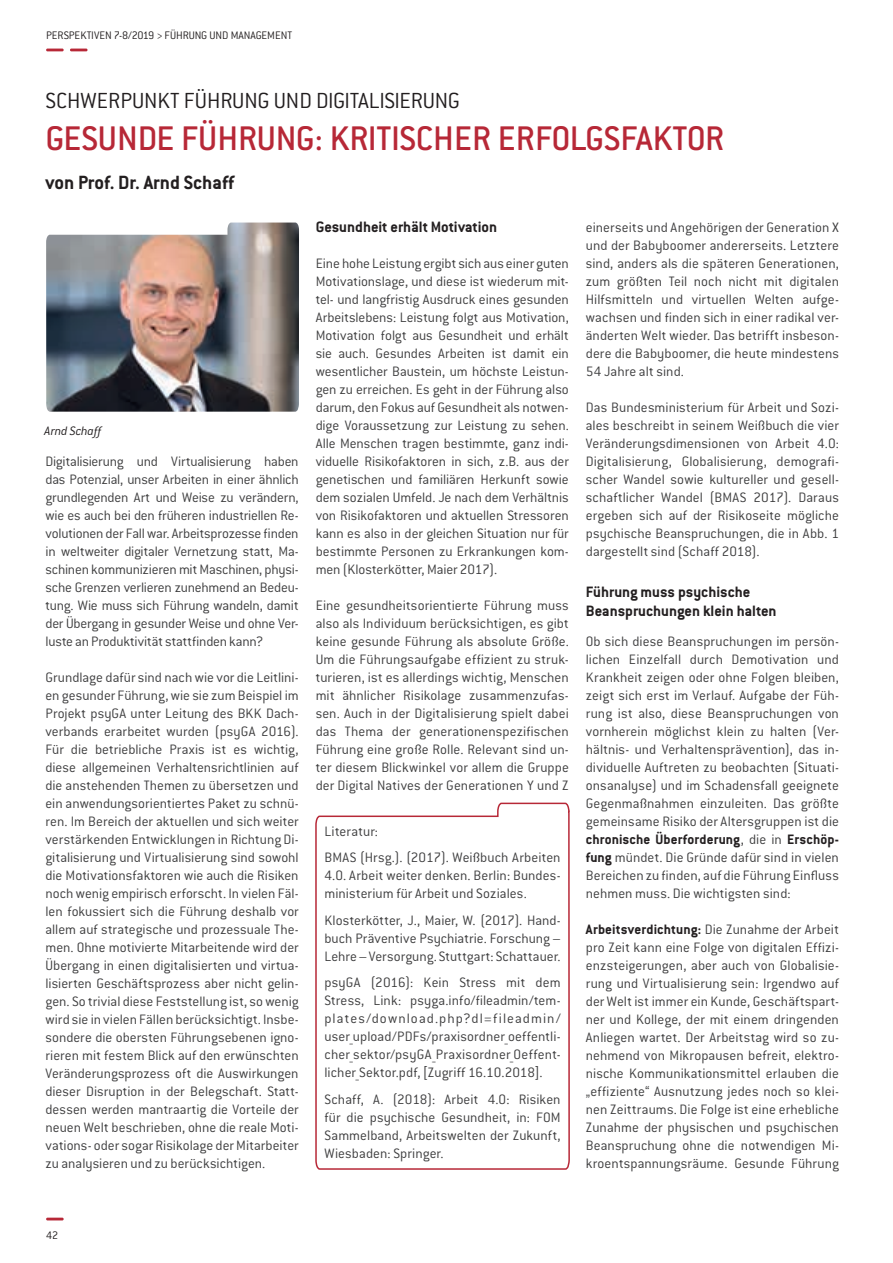
<style>
.page{position:relative;width:893px;height:1263px;background:#fff}
.page>*{position:absolute;margin:0;border:0;box-sizing:border-box;transform-origin:0 0}
.t1{font:500 37.5px "Conduit ITC";color:#b72837}
.t2{font:300 24px "Conduit ITC";color:#231f20}
.t3{font:700 21px "Conduit ITC";color:#231f20}
.t4{font:700 16.5px/19.5px "Conduit ITC";color:#231f20}
.t5{font:300 15px/18px "Conduit ITC";color:#3e3e3f;text-align:justify}
.t6{font:italic 300 13.5px "Conduit ITC";color:#231f20}
.t7{font:300 12px "Conduit ITC";color:#231f20}
.s1{font-weight:700;color:#231f20}
</style>
<div class="page">
<svg style="left:46px;top:1217px;width:18px;height:3px"></svg>
<svg style="left:46px;top:49px;width:18px;height:2px"></svg>
<svg style="left:70px;top:49px;width:18px;height:2px"></svg>
<svg style="left:315px;top:802px;width:255px;height:368px"></svg>
<img style="left:46px;top:223px;width:253px;height:189px">
<p class="t7" style="left:46px;top:29px;width:248px">PERSPEKTIVEN 7-8/2019 &gt; FÜHRUNG UND MANAGEMENT</p>
<h2 class="t2" style="left:45px;top:88px;width:416px">SCHWERPUNKT FÜHRUNG UND DIGITALISIERUNG</h2>
<h1 class="t1" style="left:45px;top:117px;width:680px">GESUNDE FÜHRUNG: KRITISCHER ERFOLGSFAKTOR</h1>
<h3 class="t3" style="left:45px;top:170px;width:190px">von Prof. Dr. Arnd Schaff</h3>
<p class="t6" style="left:45px;top:424px;width:58px">Arnd Schaff</p>
<p class="t5" style="left:45px;top:452px;width:255px">Digitalisierung und Virtualisierung haben das Potenzial, unser Arbeiten in einer ähnlich grundlegenden Art und Weise zu verändern, wie es auch bei den früheren industriellen Re&shy;volutionen der Fall war. Arbeitsprozesse finden in weltweiter digitaler Vernetzung statt, Ma&shy;schinen kommunizieren mit Maschinen, physi&shy;sche Grenzen verlieren zunehmend an Bedeu&shy;tung. Wie muss sich Führung wandeln, damit der Übergang in gesunder Weise und ohne Ver&shy;luste an Produktivität stattfinden kann?</p>
<p class="t5" style="left:45px;top:668px;width:255px">Grundlage dafür sind nach wie vor die Leitlini&shy;en gesunder Führung, wie sie zum Beispiel im Projekt psyGA unter Leitung des BKK Dach&shy;verbands erarbeitet wurden (psyGA 2016).<br>Für die betriebliche Praxis ist es wichtig, diese allgemeinen Verhaltensrichtlinien auf die anstehenden Themen zu übersetzen und ein anwendungsorientiertes Paket zu schnü&shy;ren. Im Bereich der aktuellen und sich weiter verstärkenden Entwicklungen in Richtung Di&shy;gitalisierung und Virtualisierung sind sowohl die Motivationsfaktoren wie auch die Risiken noch wenig empirisch erforscht. In vielen Fäl&shy;len fokussiert sich die Führung deshalb vor allem auf strategische und prozessuale The&shy;men. Ohne motivierte Mitarbeitende wird der Übergang in einen digitalisierten und virtua&shy;lisierten Geschäftsprozess aber nicht gelin&shy;gen. So trivial diese Feststellung ist, so wenig wird sie in vielen Fällen berücksichtigt. Insbe&shy;sondere die obersten Führungsebenen igno&shy;rieren mit festem Blick auf den erwünschten Veränderungsprozess oft die Auswirkungen dieser Disruption in der Belegschaft. Statt&shy;dessen werden mantraartig die Vorteile der neuen Welt beschrieben, ohne die reale Moti&shy;vations- oder sogar Risikolage der Mitarbeiter zu analysieren und zu berücksichtigen.</p>
<p class="t4" style="left:316px;top:217px;width:183px">Gesundheit erhält Motivation</p>
<p class="t5" style="left:316px;top:254px;width:255px">Eine hohe Leistung ergibt sich aus einer guten Motivationslage, und diese ist wiederum mit&shy;tel- und langfristig Ausdruck eines gesunden Arbeitslebens: Leistung folgt aus Motivation, Motivation folgt aus Gesundheit und erhält sie auch. Gesundes Arbeiten ist damit ein wesentlicher Baustein, um höchste Leistun&shy;gen zu erreichen. Es geht in der Führung also darum, den Fokus auf Gesundheit als notwen&shy;dige Voraussetzung zur Leistung zu sehen.<br>Alle Menschen tragen bestimmte, ganz indi&shy;viduelle Risikofaktoren in sich, z.B. aus der genetischen und familiären Herkunft sowie dem sozialen Umfeld. Je nach dem Verhältnis von Risikofaktoren und aktuellen Stressoren kann es also in der gleichen Situation nur für bestimmte Personen zu Erkrankungen kom&shy;men (Klosterkötter, Maier 2017).</p>
<p class="t5" style="left:316px;top:596px;width:255px">Eine gesundheitsorientierte Führung muss also als Individuum berücksichtigen, es gibt keine gesunde Führung als absolute Größe.<br>Um die Führungsaufgabe effizient zu struk&shy;turieren, ist es allerdings wichtig, Menschen mit ähnlicher Risikolage zusammenzufas&shy;sen. Auch in der Digitalisierung spielt dabei das Thema der generationenspezifischen Führung eine große Rolle. Relevant sind un&shy;ter diesem Blickwinkel vor allem die Gruppe der Digital Natives der Generationen Y und Z</p>
<p class="t5" style="left:324px;top:818px;width:238px;line-height:26.5px">Literatur:<br>BMAS (Hrsg.). (2017). Weißbuch Arbeiten</p>
<p class="t5" style="left:324px;top:867px;width:238px">4.0. Arbeit weiter denken. Berlin: Bundes&shy;ministerium für Arbeit und Soziales.</p>
<p class="t5" style="left:324px;top:911px;width:238px">Klosterkötter, J., Maier, W. (2017). Hand&shy;buch Präventive Psychiatrie. Forschung – Lehre – Versorgung. Stuttgart: Schattauer.</p>
<p class="t5" style="left:324px;top:974px;width:238px">psyGA (2016): Kein Stress mit dem Stress, Link: psyga.info/fileadmin/tem&shy;plates/download.php?dl=fileadmin/ user_upload/PDFs/praxisordner_oeffentli&shy;cher_sektor/psyGA_Praxisordner_Oeffent&shy;licher_Sektor.pdf, [Zugriff 16.10.2018].</p>
<p class="t5" style="left:324px;top:1090px;width:238px">Schaff, A. (2018): Arbeit 4.0: Risiken für die psychische Gesundheit, in: FOM Sammelband, Arbeitswelten der Zukunft, Wiesbaden: Springer.</p>
<p class="t5" style="left:586px;top:218px;width:255px">einerseits und Angehörigen der Generation X und der Babyboomer andererseits. Letztere sind, anders als die späteren Generationen, zum größten Teil noch nicht mit digitalen Hilfsmitteln und virtuellen Welten aufge&shy;wachsen und finden sich in einer radikal ver&shy;änderten Welt wieder. Das betrifft insbeson&shy;dere die Babyboomer, die heute mindestens 54 Jahre alt sind.</p>
<p class="t5" style="left:586px;top:398px;width:255px">Das Bundesministerium für Arbeit und Sozi&shy;ales beschreibt in seinem Weißbuch die vier Veränderungsdimensionen von Arbeit 4.0:<br>Digitalisierung, Globalisierung, demografi&shy;scher Wandel sowie kultureller und gesell&shy;schaftlicher Wandel (BMAS 2017). Daraus ergeben sich auf der Risikoseite mögliche psychische Beanspruchungen, die in Abb. 1 dargestellt sind (Schaff 2018).</p>
<p class="t4" style="left:586px;top:582px;width:192px">Führung muss psychische<br>Beanspruchungen klein halten</p>
<p class="t5" style="left:586px;top:632px;width:255px">Ob sich diese Beanspruchungen im persön&shy;lichen Einzelfall durch Demotivation und Krankheit zeigen oder ohne Folgen bleiben, zeigt sich erst im Verlauf. Aufgabe der Füh&shy;rung ist also, diese Beanspruchungen von vornherein möglichst klein zu halten (Ver&shy;hältnis- und Verhaltensprävention), das in&shy;dividuelle Auftreten zu beobachten (Situati&shy;onsanalyse) und im Schadensfall geeignete Gegenmaßnahmen einzuleiten. Das größte gemeinsame Risiko der Altersgruppen ist die <span class="s1">chronische Überforderung</span>, die in <span class="s1">Erschöp&shy;fung</span> mündet. Die Gründe dafür sind in vielen Bereichen zu finden, auf die Führung Einfluss nehmen muss. Die wichtigsten sind:</p>
<p class="t5" style="left:586px;top:920px;width:255px"><span class="s1">Arbeitsverdichtung:</span> Die Zunahme der Arbeit pro Zeit kann eine Folge von digitalen Effizi&shy;enzsteigerungen, aber auch von Globalisie&shy;rung und Virtualisierung sein: Irgendwo auf der Welt ist immer ein Kunde, Geschäftspart&shy;ner und Kollege, der mit einem dringenden Anliegen wartet. Der Arbeitstag wird so zu&shy;nehmend von Mikropausen befreit, elektro&shy;nische Kommunikationsmittel erlauben die „effiziente“ Ausnutzung jedes noch so klei&shy;nen Zeittraums. Die Folge ist eine erhebliche Zunahme der physischen und psychischen Beanspruchung ohne die notwendigen Mi&shy;kroentspannungsräume. Gesunde Führung</p>
<p class="t7" style="left:46px;top:1229px;width:14px">42</p>
</div>
